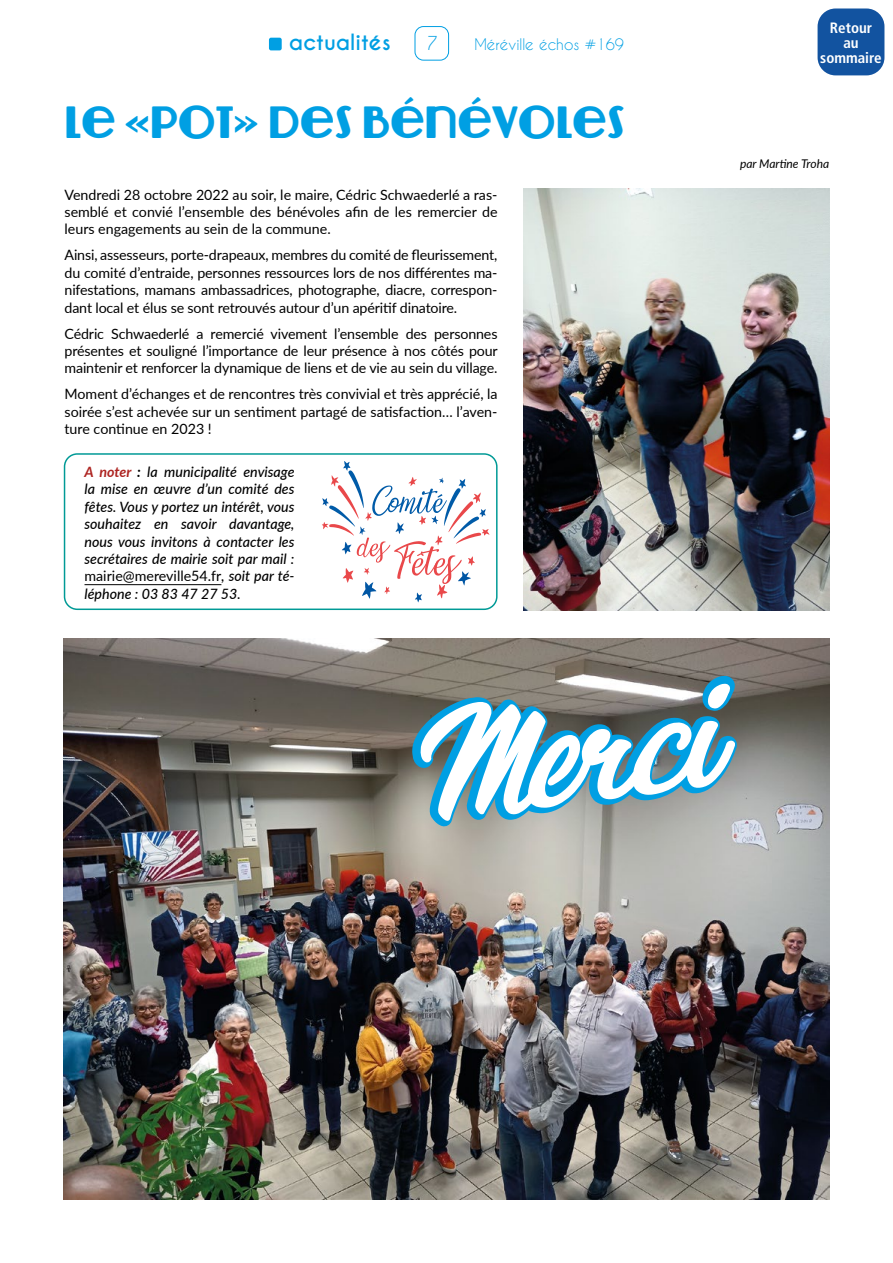
<style>
.page{position:relative;width:893px;height:1263px;background:#fff}
.page>*{position:absolute;margin:0;border:0;box-sizing:border-box;transform-origin:0 0}
.t1{font:36px "Lemondrop";color:#009fe3}
.t2{font:700 21px "Caviar Dreams";color:#009fe3}
.t3{font:18px "Caviar Dreams";color:#009fe3}
.t4{font:15px "Caviar Dreams";color:#009fe3}
.t5{font:700 condensed 15px/15px "Frutiger";color:#fff;text-align:center}
.t6{font:14.25px/17.4px "Lato";letter-spacing:-.01em;color:#000;text-align:justify}
.t7{font:italic 500 14.25px/17.4px "Lato";color:#000;text-align:justify}
.t8{font:italic 12px "Lato";color:#000}
.s1{font-weight:700;color:#ae2522}
.s2{font-weight:700}
.s3{font-weight:400;font-style:normal}
</style>
<div class="page">
<div style="left:269px;top:38px;width:13px;height:12px;background:#009fe3;border-radius:2px"></div>
<div style="left:415px;top:26px;width:34px;height:34px;border:1px solid #009fe3;border-radius:9px"></div>
<img style="left:64px;top:639px;width:765px;height:560px">
<img style="left:523px;top:188px;width:306px;height:422px">
<div style="left:64px;top:453px;width:434px;height:157px;border:2px solid #009a96;border-radius:13px"></div>
<svg style="left:322px;top:461px;width:167px;height:141px"></svg>
<hr style="left:85px;top:584px;width:136px;height:1px;background:#000">
<svg style="left:412px;top:676px;width:326px;height:151px"></svg>
<div style="left:818px;top:9px;width:66px;height:66px;background:#1253a0;border-radius:18px"></div>
<h2 class="t2" style="left:289px;top:30px;width:103px">actualités</h2>
<p class="t3" style="left:427px;top:33px;width:12px">7</p>
<p class="t4" style="left:474px;top:36px;width:151px">Méréville échos #169</p>
<h1 class="t1" style="left:65px;top:97px;width:562px">LE »POT« DES BÉNÉVOLES</h1>
<p class="t6" style="left:65px;top:185px;width:434px">Vendredi 28 octobre 2022 au soir, le maire, Cédric Schwaederlé a ras&shy;semblé et convié l’ensemble des bénévoles afin de les remercier de leurs engagements au sein de la commune.</p>
<p class="t6" style="left:65px;top:246px;width:434px">Ainsi, assesseurs, porte-drapeaux, membres du comité de fleurissement, du comité d’entraide, personnes ressources lors de nos différentes ma&shy;nifestations, mamans ambassadrices, photographe, diacre, correspon&shy;dant local et élus se sont retrouvés autour d’un apéritif dinatoire.</p>
<p class="t6" style="left:65px;top:324px;width:435px">Cédric Schwaederlé a remercié vivement l’ensemble des personnes présentes et souligné l’importance de leur présence à nos côtés pour maintenir et renforcer la dynamique de liens et de vie au sein du village.</p>
<p class="t6" style="left:65px;top:385px;width:434px">Moment d’échanges et de rencontres très convivial et très apprécié, la soirée s’est achevée sur un sentiment partagé de satisfaction… l’aven&shy;ture continue en 2023 !</p>
<p class="t7" style="left:85px;top:462px;width:212px"><span class="s1">A noter</span> <span class="s2">:</span> la municipalité envisage la mise en œuvre d’un comité des fêtes. Vous y portez un intérêt, vous souhaitez en savoir davantage, nous vous invitons à contacter les secrétaires de mairie soit par mail : <span class="s3">mairie@mereville54.fr</span>, soit par té&shy;léphone : 03 83 47 27 53.</p>
<p class="t5" style="left:820px;top:20px;width:63px">Retour<br>au sommaire</p>
<p class="t8" style="left:740px;top:155px;width:91px">par Martine Troha</p>
</div>
